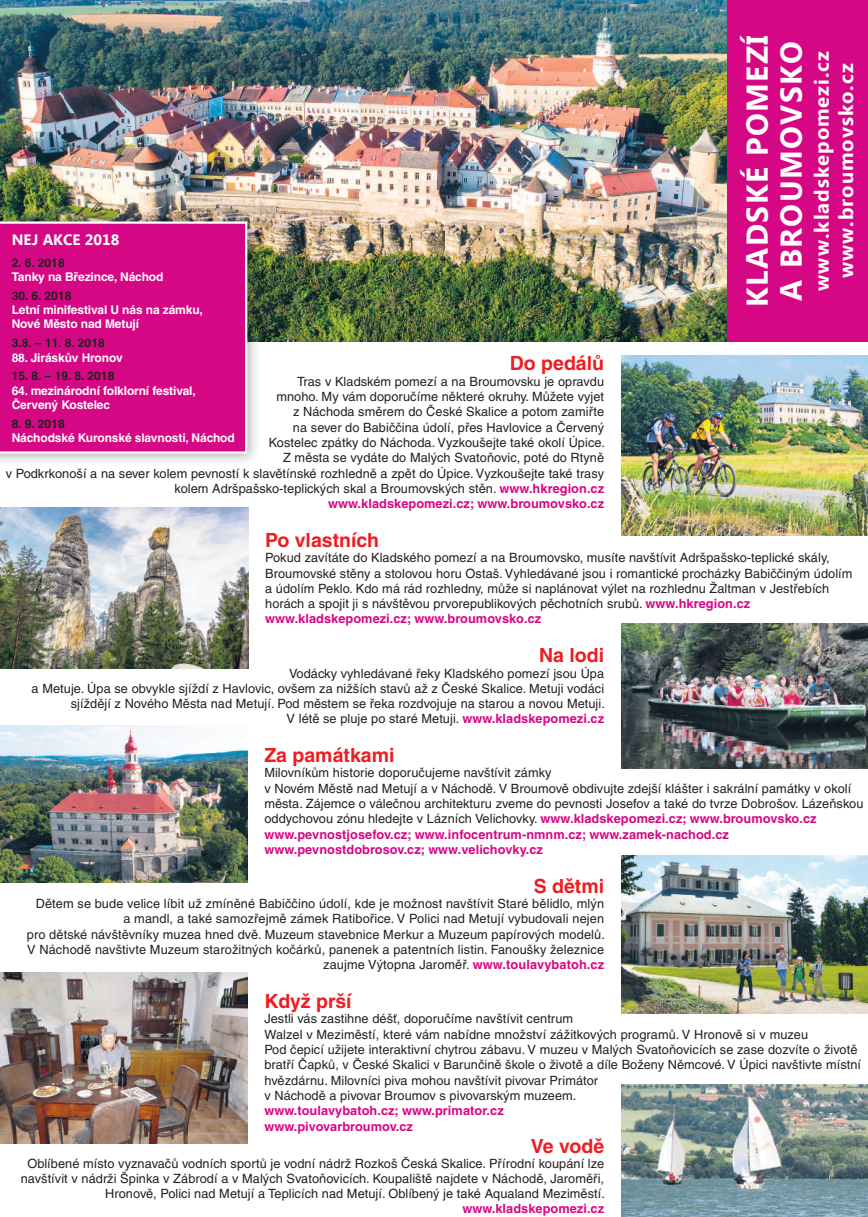
<style>
.page{position:relative;width:868px;height:1217px;background:#fff}
.page>*{position:absolute;margin:0;border:0;box-sizing:border-box;transform-origin:0 0}
.t1{font:700 30px/33.8px "Ebrima";letter-spacing:.05em;color:#fff}
.t2{font:700 20.25px/24.3px "Ebrima";letter-spacing:.05em;color:#fff;text-align:center}
.t3{font:700 19.5px "Helvetica CE";color:#ee1d23}
.t4{font:700 15px "Ebrima";letter-spacing:.005em;color:#fff}
.t5{font:12.75px/15.3px "Helvetica CE";letter-spacing:.005em;color:#231f20;text-align:right}
.t6{font:700 12.75px/15.3px "Helvetica CE";letter-spacing:.005em;color:#d60785}
.t7{font:700 12px/14.4px "Helvetica CE";letter-spacing:-.01em;color:#fff}
.t8{font:700 12px "Helvetica CE";letter-spacing:.005em;color:#231f20}
.s1{font-weight:700;color:#d60785}
</style>
<div class="page">
<img style="left:0;top:0;width:727px;height:342px">
<div style="left:0;top:211px;width:261px;height:256px;background:#231f20;opacity:.35"></div>
<div style="left:0;top:221px;width:247px;height:232px;background:#d60785"></div>
<img style="left:621px;top:355px;width:246px;height:180px">
<img style="left:621px;top:855px;width:246px;height:157px">
<img style="left:1px;top:972px;width:246px;height:170px">
<img style="left:1px;top:725px;width:246px;height:157px">
<img style="left:621px;top:623px;width:246px;height:145px">
<div style="left:727px;top:0;width:140px;height:342px;background:#d60785"></div>
<img style="left:0;top:507px;width:248px;height:161px">
<img style="left:621px;top:1084px;width:246px;height:132px">
<h1 class="t1" style="left:741px;top:306px;width:273px;rotate:-90deg">KLADSKÉ POMEZÍ<br>A BROUMOVSKO</h1>
<h2 class="t2" style="left:810px;top:290px;width:241px;rotate:-90deg">www.kladskepomezi.cz www.broumovsko.cz</h2>
<p class="t4" style="left:12px;top:228px;width:109px">NEJ AKCE 2018</p>
<p class="t8" style="left:12px;top:255px;width:54px">2. 6. 2018</p>
<p class="t7" style="left:12px;top:269px;width:153px">Tanky na Březince, Náchod</p>
<p class="t8" style="left:12px;top:288px;width:61px">30. 6. 2018</p>
<p class="t7" style="left:12px;top:302px;width:193px">Letní minifestival U nás na zámku,<br>Nové Město nad Metují</p>
<p class="t8" style="left:12px;top:336px;width:94px">3.8. – 11. 8. 2018</p>
<p class="t7" style="left:12px;top:350px;width:112px">88. Jiráskův Hronov</p>
<p class="t8" style="left:12px;top:369px;width:104px">15. 8. – 19. 8. 2018</p>
<p class="t7" style="left:12px;top:383px;width:185px">64. mezinárodní folklorní festival,<br>Červený Kostelec</p>
<p class="t8" style="left:12px;top:416px;width:54px">8. 9. 2018</p>
<p class="t7" style="left:12px;top:430px;width:225px">Náchodské Kuronské slavnosti, Náchod</p>
<h3 class="t3" style="left:510px;top:352px;width:96px">Do pedálů</h3>
<p class="t5" style="left:6px;top:373px;width:600px">Tras v Kladském pomezí a na Broumovsku je opravdu<br>mnoho. My vám doporučíme některé okruhy. Můžete vyjet<br>z Náchoda směrem do České Skalice a potom zamiřte<br>na sever do Babiččina údolí, přes Havlovice a Červený<br>Kostelec zpátky do Náchoda. Vyzkoušejte také okolí Úpice.<br>Z města se vydáte do Malých Svatoňovic, poté do Rtyně<br>v Podkrkonoší a na sever kolem pevností k slavětínské rozhledně a zpět do Úpice. Vyzkoušejte také trasy kolem Adršpašsko-teplických skal a Broumovských stěn. <span class="s1">www.hkregion.cz<br>www.kladskepomezi.cz; www.broumovsko.cz</span></p>
<h3 class="t3" style="left:265px;top:528px;width:115px">Po vlastních</h3>
<p class="t5" style="left:265px;top:550px;width:588px;text-align:left">Pokud zavítáte do Kladského pomezí a na Broumovsko, musíte navštívit Adršpašsko-teplické skály, Broumovské stěny a stolovou horu Ostaš. Vyhledávané jsou i romantické procházky Babiččiným údolím a údolím Peklo. Kdo má rád rozhledny, může si naplánovat výlet na rozhlednu Žaltman v Jestřebích horách a spojit ji s návštěvou prvorepublikových pěchotních srubů. <span class="s1">www.hkregion.cz www.kladskepomezi.cz; www.broumovsko.cz</span></p>
<h3 class="t3" style="left:539px;top:644px;width:67px">Na lodi</h3>
<p class="t5" style="left:32px;top:665px;width:574px">Vodácky vyhledávané řeky Kladského pomezí jsou Úpa<br>a Metuje. Úpa se obvykle sjíždí z Havlovic, ovšem za nižších stavů až z České Skalice. Metuji vodáci sjíždějí z Nového Města nad Metují. Pod městem se řeka rozdvojuje na starou a novou Metuji.<br>V létě se pluje po staré Metuji. <span class="s1">www.kladskepomezi.cz</span></p>
<h3 class="t3" style="left:264px;top:743px;width:132px">Za památkami</h3>
<p class="t5" style="left:264px;top:765px;width:600px;text-align:left">Milovníkům historie doporučujeme navštívit zámky<br>v Novém Městě nad Metují a v Náchodě. V Broumově obdivujte zdejší klášter i sakrální památky v okolí města. Zájemce o válečnou architekturu zveme do pevnosti Josefov a také do tvrze Dobrošov. Lázeňskou oddychovou zónu hledejte v Lázních Velichovky. <span class="s1">www.kladskepomezi.cz; www.broumovsko.cz www.pevnostjosefov.cz; www.infocentrum-nmnm.cz; www.zamek-nachod.cz www.pevnostdobrosov.cz; www.velichovky.cz</span></p>
<h3 class="t3" style="left:533px;top:874px;width:72px">S dětmi</h3>
<p class="t5" style="left:27px;top:895px;width:579px">Dětem se bude velice líbit už zmíněné Babiččino údolí, kde je možnost navštívit Staré bělidlo, mlýn a mandl, a také samozřejmě zámek Ratibořice. V Polici nad Metují vybudovali nejen<br>pro dětské návštěvníky muzea hned dvě. Muzeum stavebnice Merkur a Muzeum papírových modelů.<br>V Náchodě navštivte Muzeum starožitných kočárků, panenek a patentních listin. Fanoušky železnice zaujme Výtopna Jaroměř. <span class="s1">www.toulavybatoh.cz</span></p>
<h3 class="t3" style="left:264px;top:989px;width:89px">Když prší</h3>
<p class="t5" style="left:264px;top:1010px;width:598px;text-align:left">Jestli vás zastihne déšť, doporučíme navštívit centrum<br>Walzel v Meziměstí, které vám nabídne množství zážitkových programů. V Hronově si v muzeu<br>Pod čepicí užijete interaktivní chytrou zábavu. V muzeu v Malých Svatoňovicích se zase dozvíte o životě bratří Čapků, v České Skalici v Barunčině škole o životě a díle Boženy Němcové. V Úpici navštivte místní hvězdárnu. Milovníci piva mohou navštívit pivovar Primátor<br>v Náchodě a pivovar Broumov s pivovarským muzeem.</p>
<p class="t6" style="left:264px;top:1102px;width:241px">www.toulavybatoh.cz; www.primator.cz www.pivovarbroumov.cz</p>
<h3 class="t3" style="left:531px;top:1134px;width:75px">Ve vodě</h3>
<p class="t5" style="left:21px;top:1155px;width:585px">Oblíbené místo vyznavačů vodních sportů je vodní nádrž Rozkoš Česká Skalice. Přírodní koupání lze navštívit v nádrži Špinka v Zábrodí a v Malých Svatoňovicích. Koupaliště najdete v Náchodě, Jaroměři,<br>Hronově, Polici nad Metují a Teplicích nad Metují. Oblíbený je také Aqualand Meziměstí.</p>
<p class="t6" style="left:462px;top:1200px;width:143px">www.kladskepomezi.cz</p>
</div>
